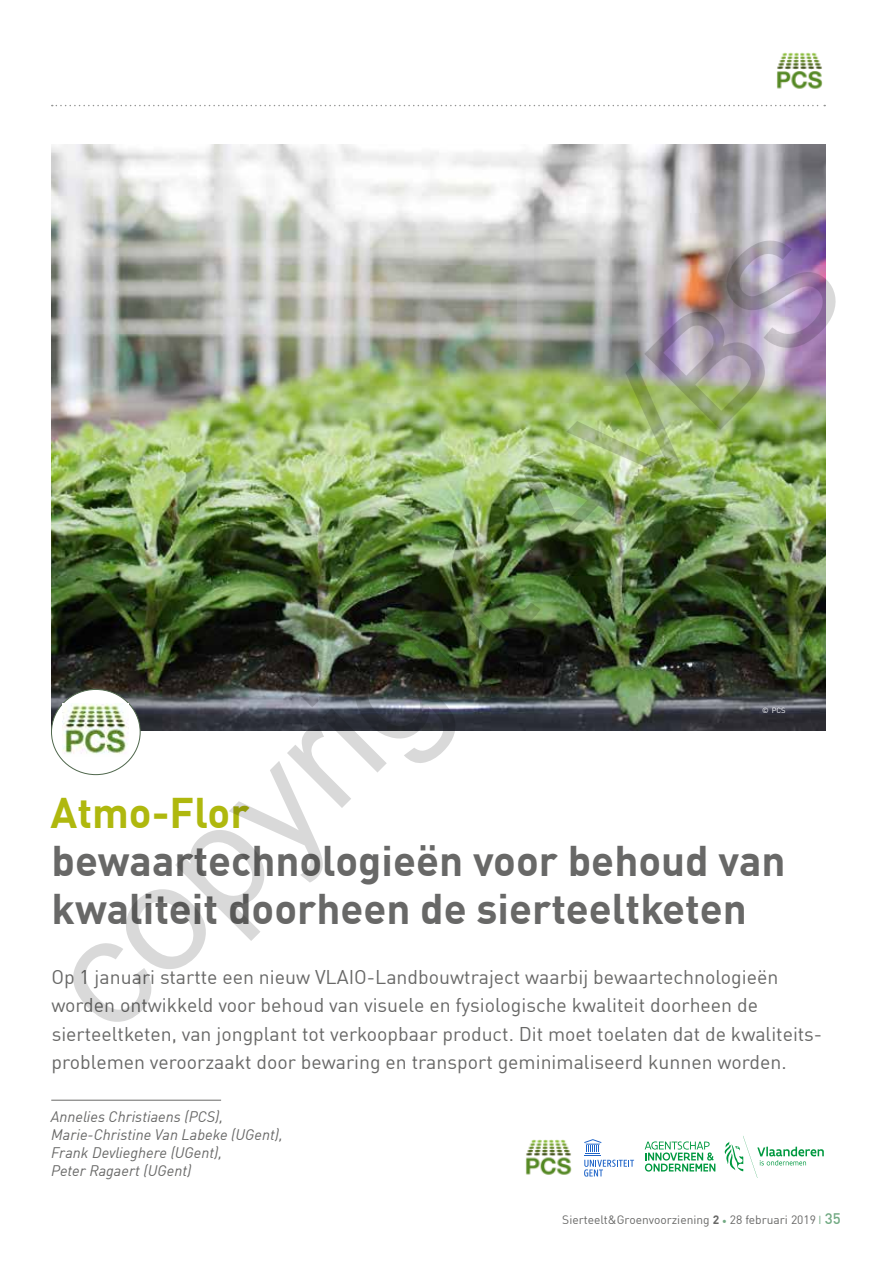
<style>
.page{position:relative;width:893px;height:1263px;background:#fff}
.page>*{position:absolute;margin:0;border:0;box-sizing:border-box;transform-origin:0 0}
.t1{font:150px "Arial";color:rgb(0 0 0/.15)}
.t2{font:700 42px/48px "DIN Offc Pro";color:#686867}
.t3{font:700 42px "DIN Offc Pro";color:#afb80e}
.t4{font:19.5px/28.5px "DIN Offc Pro";color:#686867}
.t5{font:italic 15px/18px "DIN Offc Pro";color:#686867}
.t6{font:12px "DIN Offc Pro";color:#686867}
.t7{font:7.5px "DIN Offc Pro";color:#fff}
.s1{font-weight:700}
.s2{font-family:"Minion Pro";color:#73aa84}
.s3{font-weight:500;font-size:15px;color:#73aa84}
</style>
<div class="page">
<svg style="left:52px;top:105px;width:773px;height:1px"></svg>
<img style="left:777px;top:52px;width:46px;height:37px">
<img style="left:51px;top:145px;width:775px;height:586px">
<div style="left:52px;top:689px;width:88px;height:86px;background:#fff;border-radius:50%"></div>
<img style="left:63px;top:703px;width:65px;height:51px">
<hr style="left:51px;top:1100px;width:170px;height:1px;background:#686867">
<img style="left:526px;top:1139px;width:46px;height:36px">
<svg style="left:584px;top:1139px;width:50px;height:37px"></svg>
<svg style="left:724px;top:1136px;width:100px;height:41px"></svg>
<svg style="left:645px;top:1141px;width:70px;height:30px"></svg>
<h1 class="t1" style="left:4px;top:932px;width:1052px;rotate:-45deg">copyright AVBS</h1>
<p class="t7" style="left:762px;top:704px;width:18px">© PCS</p>
<h2 class="t3" style="left:51px;top:778px;width:200px">Atmo-Flor</h2>
<h2 class="t2" style="left:52px;top:831px;width:735px">bewaartechnologieën voor behoud van kwaliteit doorheen de sierteeltketen</h2>
<p class="t4" style="left:51px;top:960px;width:772px">Op 1 januari startte een nieuw VLAIO-Landbouwtraject waarbij bewaartechnologieën worden ontwikkeld voor behoud van visuele en fysiologische kwaliteit doorheen de sierteeltketen, van jongplant tot verkoopbaar product. Dit moet toelaten dat de kwaliteits&shy;problemen veroorzaakt door bewaring en transport geminimaliseerd kunnen worden.</p>
<p class="t5" style="left:51px;top:1106px;width:234px">Annelies Christiaens (PCS),<br>Marie-Christine Van Labeke (UGent),<br>Frank Devlieghere (UGent),<br>Peter Ragaert (UGent)</p>
<p class="t6" style="left:562px;top:1210px;width:280px">Sierteelt&amp;Groenvoorziening <span class="s1">2</span> <span class="s2">•</span> 28 februari 2019 <span class="s3">35</span></p>
</div>
